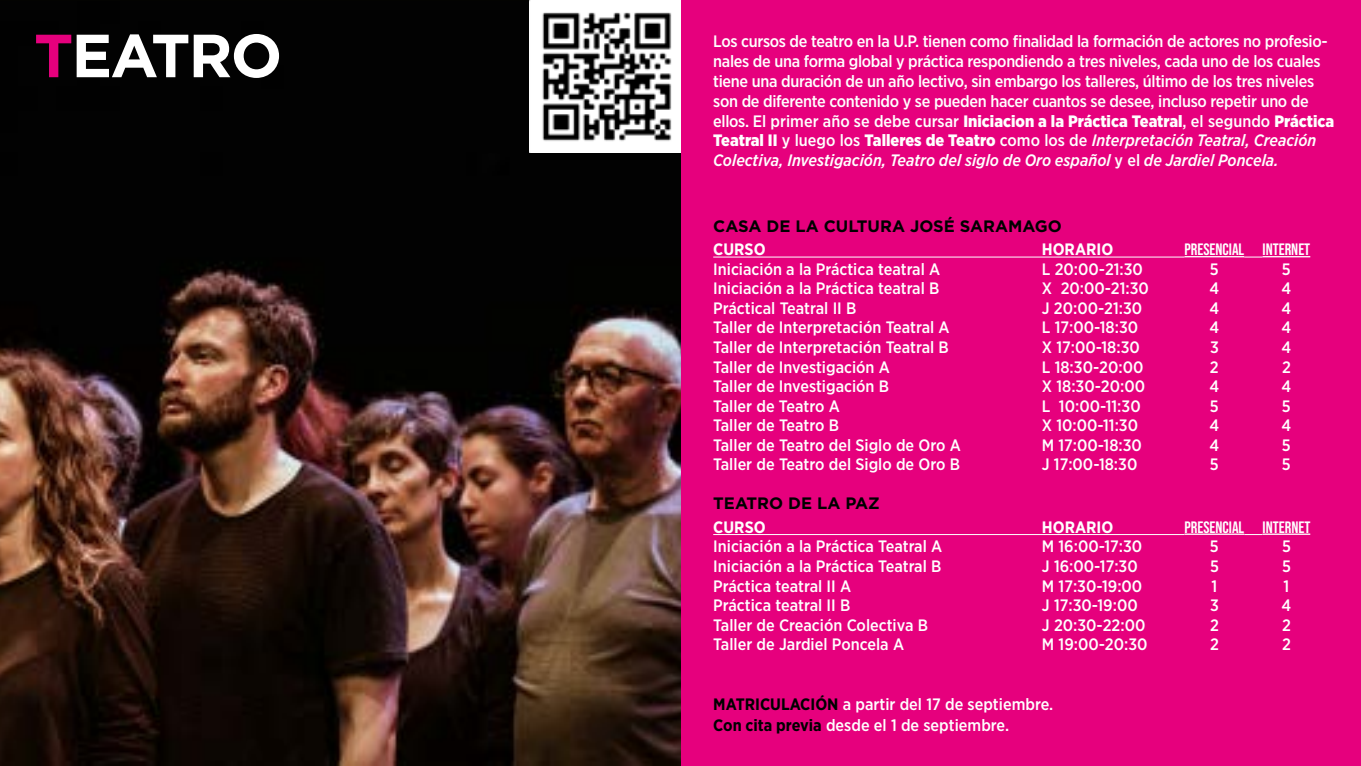
<style>
.page{position:relative;width:1361px;height:766px;background:#fff}
.page>*{position:absolute;margin:0;border:0;box-sizing:border-box;transform-origin:0 0}
.t1{font:700 60.75px "Gotham";letter-spacing:-.03em;color:#fff}
.t2{font:500 16.5px/21px "Gotham Narrow";color:#fff}
.t3{font:500 16.5px/19.8px "Gotham Narrow";letter-spacing:-.02em;color:#fff}
.t4{font:700 16.5px "Gotham";color:#000}
.t5{font:700 16.5px "Bebas Neue Pro";color:#fff}
.t6{font:700 16.5px "Gotham Narrow";color:#fff}
.s1{color:#e6007d}
.s2{font-weight:900}
.s3{font-style:italic}
.s4{font-weight:700;color:#000}
</style>
<div class="page">
<div style="left:680px;top:0;width:681px;height:765px;background:#e6007d"></div>
<img style="left:0;top:1px;width:680px;height:764px">
<hr style="left:713px;top:256px;width:471px;height:1px;background:#fff">
<hr style="left:1184px;top:256px;width:60px;height:1px;background:#fff">
<svg style="left:1244px;top:256px;width:18px;height:1px"></svg>
<hr style="left:1262px;top:256px;width:48px;height:1px;background:#fff">
<hr style="left:713px;top:534px;width:471px;height:1px;background:#fff">
<hr style="left:1184px;top:533px;width:60px;height:1px;background:#fff">
<svg style="left:1244px;top:534px;width:18px;height:1px"></svg>
<hr style="left:1262px;top:533px;width:48px;height:1px;background:#fff">
<img style="left:529px;top:0;width:151px;height:152px">
<h1 class="t1" style="left:34px;top:21px;width:250px"><span class="s1">T</span>EATRO</h1>
<p class="t3" style="left:713px;top:31px;width:622px">Los cursos de teatro en la U.P. tienen como finalidad la formación de actores no profesio&shy;nales de una forma global y práctica respondiendo a tres niveles, cada uno de los cuales tiene una duración de un año lectivo, sin embargo los talleres, último de los tres niveles son de diferente contenido y se pueden hacer cuantos se desee, incluso repetir uno de ellos. El primer año se debe cursar <span class="s2">Iniciacion a la Práctica Teatral</span>, el segundo <span class="s2">Práctica Teatral II</span> y luego los <span class="s2">Talleres de Teatro</span> como los de <span class="s3">Interpretación Teatral, Creación Colectiva, Investigación, Teatro del siglo de Oro español</span> y el <span class="s3">de Jardiel Poncela.</span></p>
<p class="t4" style="left:713px;top:216px;width:350px">CASA DE LA CULTURA JOSÉ SARAMAGO</p>
<p class="t6" style="left:713px;top:239px;width:54px">CURSO</p>
<p class="t6" style="left:1042px;top:239px;width:73px">HORARIO</p>
<p class="t5" style="left:1184px;top:240px;width:127px">PRESENCIAL INTERNET</p>
<p class="t2" style="left:713px;top:258px;width:228px">Iniciación a la Práctica teatral A</p>
<p class="t2" style="left:1042px;top:258px;width:103px">L 20:00-21:30</p>
<p class="t2" style="left:1210px;top:258px;width:10px">5</p>
<p class="t2" style="left:1282px;top:258px;width:10px">5</p>
<p class="t2" style="left:713px;top:278px;width:228px">Iniciación a la Práctica teatral B</p>
<p class="t2" style="left:1042px;top:278px;width:109px">X 20:00-21:30</p>
<p class="t2" style="left:1209px;top:278px;width:11px">4</p>
<p class="t2" style="left:1281px;top:278px;width:11px">4</p>
<p class="t2" style="left:713px;top:297px;width:145px">Práctical Teatral II B</p>
<p class="t2" style="left:1042px;top:297px;width:102px">J 20:00-21:30</p>
<p class="t2" style="left:1209px;top:297px;width:11px">4</p>
<p class="t2" style="left:1281px;top:297px;width:11px">4</p>
<p class="t2" style="left:713px;top:317px;width:238px">Taller de Interpretación Teatral A</p>
<p class="t2" style="left:1042px;top:317px;width:98px">L 17:00-18:30</p>
<p class="t2" style="left:1209px;top:317px;width:11px">4</p>
<p class="t2" style="left:1281px;top:317px;width:11px">4</p>
<p class="t2" style="left:713px;top:336px;width:237px">Taller de Interpretación Teatral B</p>
<p class="t2" style="left:1042px;top:336px;width:99px">X 17:00-18:30</p>
<p class="t2" style="left:1210px;top:336px;width:10px">3</p>
<p class="t2" style="left:1281px;top:336px;width:11px">4</p>
<p class="t2" style="left:713px;top:356px;width:178px">Taller de Investigación A</p>
<p class="t2" style="left:1042px;top:356px;width:103px">L 18:30-20:00</p>
<p class="t2" style="left:1210px;top:356px;width:10px">2</p>
<p class="t2" style="left:1282px;top:356px;width:10px">2</p>
<p class="t2" style="left:713px;top:375px;width:177px">Taller de Investigación B</p>
<p class="t2" style="left:1042px;top:375px;width:105px">X 18:30-20:00</p>
<p class="t2" style="left:1209px;top:375px;width:11px">4</p>
<p class="t2" style="left:1281px;top:375px;width:11px">4</p>
<p class="t2" style="left:713px;top:395px;width:128px">Taller de Teatro A</p>
<p class="t2" style="left:1042px;top:395px;width:100px">L 10:00-11:30</p>
<p class="t2" style="left:1210px;top:395px;width:10px">5</p>
<p class="t2" style="left:1282px;top:395px;width:10px">5</p>
<p class="t2" style="left:713px;top:414px;width:127px">Taller de Teatro B</p>
<p class="t2" style="left:1042px;top:414px;width:98px">X 10:00-11:30</p>
<p class="t2" style="left:1209px;top:414px;width:11px">4</p>
<p class="t2" style="left:1281px;top:414px;width:11px">4</p>
<p class="t2" style="left:713px;top:434px;width:249px">Taller de Teatro del Siglo de Oro A</p>
<p class="t2" style="left:1042px;top:434px;width:102px">M 17:00-18:30</p>
<p class="t2" style="left:1209px;top:434px;width:11px">4</p>
<p class="t2" style="left:1282px;top:434px;width:10px">5</p>
<p class="t2" style="left:713px;top:453px;width:248px">Taller de Teatro del Siglo de Oro B</p>
<p class="t2" style="left:1042px;top:453px;width:97px">J 17:00-18:30</p>
<p class="t2" style="left:1210px;top:453px;width:10px">5</p>
<p class="t2" style="left:1282px;top:453px;width:10px">5</p>
<p class="t4" style="left:713px;top:493px;width:168px">TEATRO DE LA PAZ</p>
<p class="t6" style="left:713px;top:516px;width:54px">CURSO</p>
<p class="t6" style="left:1042px;top:516px;width:73px">HORARIO</p>
<p class="t5" style="left:1184px;top:517px;width:127px">PRESENCIAL INTERNET</p>
<p class="t2" style="left:713px;top:535px;width:230px">Iniciación a la Práctica Teatral A</p>
<p class="t2" style="left:1042px;top:535px;width:102px">M 16:00-17:30</p>
<p class="t2" style="left:1210px;top:535px;width:10px">5</p>
<p class="t2" style="left:1282px;top:535px;width:10px">5</p>
<p class="t2" style="left:713px;top:555px;width:230px">Iniciación a la Práctica Teatral B</p>
<p class="t2" style="left:1042px;top:555px;width:97px">J 16:00-17:30</p>
<p class="t2" style="left:1210px;top:555px;width:10px">5</p>
<p class="t2" style="left:1282px;top:555px;width:10px">5</p>
<p class="t2" style="left:713px;top:574px;width:139px">Práctica teatral II A</p>
<p class="t2" style="left:1042px;top:574px;width:102px">M 17:30-19:00</p>
<p class="t2" style="left:1211px;top:574px;width:7px">1</p>
<p class="t2" style="left:1283px;top:574px;width:7px">1</p>
<p class="t2" style="left:713px;top:594px;width:138px">Práctica teatral II B</p>
<p class="t2" style="left:1042px;top:594px;width:97px">J 17:30-19:00</p>
<p class="t2" style="left:1210px;top:594px;width:10px">3</p>
<p class="t2" style="left:1281px;top:594px;width:11px">4</p>
<p class="t2" style="left:713px;top:613px;width:216px">Taller de Creación Colectiva B</p>
<p class="t2" style="left:1042px;top:613px;width:105px">J 20:30-22:00</p>
<p class="t2" style="left:1210px;top:613px;width:10px">2</p>
<p class="t2" style="left:1282px;top:613px;width:10px">2</p>
<p class="t2" style="left:713px;top:633px;width:192px">Taller de Jardiel Poncela A</p>
<p class="t2" style="left:1042px;top:633px;width:107px">M 19:00-20:30</p>
<p class="t2" style="left:1210px;top:633px;width:10px">2</p>
<p class="t2" style="left:1282px;top:633px;width:10px">2</p>
<p class="t2" style="left:713px;top:693px;width:341px"><span class="s4">MATRICULACIÓN</span> a partir del 17 de septiembre.<br><span class="s4">Con cita previa</span> desde el 1 de septiembre.</p>
</div>
